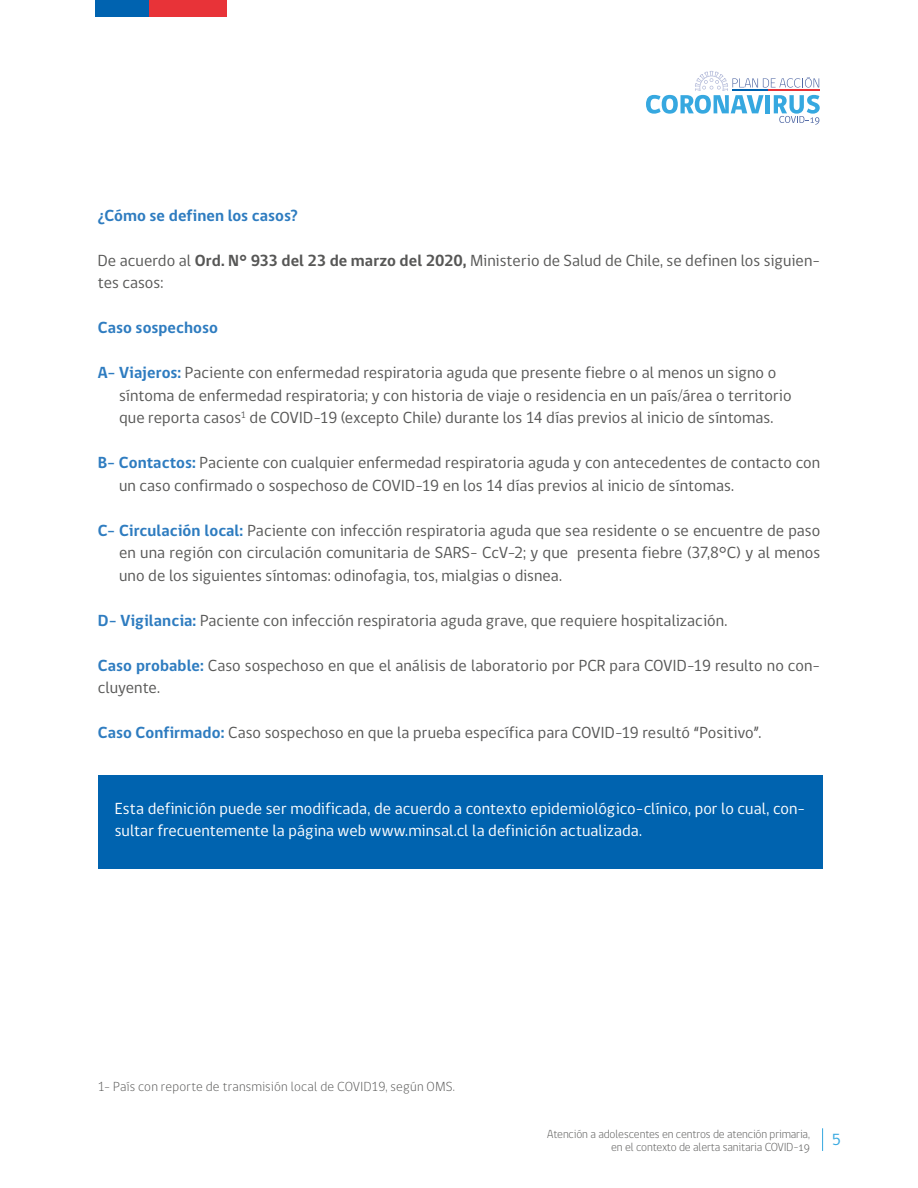
<style>
.page{position:relative;width:918px;height:1188px;background:#fff}
.page>*{position:absolute;margin:0;border:0;box-sizing:border-box;transform-origin:0 0}
.t1{font:16.5px/22.5px "gob CL";letter-spacing:.005em;color:#575756}
.t2{font:16.5px/22.5px "gob CL";letter-spacing:.005em;color:#fff}
.t3{font:700 16.5px "gob CL";color:#2e7cc0}
.t4{font:16.5px "gob CL";color:#36a8e0}
.t5{font:300 13.5px "gob CL";letter-spacing:.015em;color:#575756}
.t6{font:300 12px/13.5px "gob CL";letter-spacing:-.01em;color:#575756;text-align:right}
.s1{font-weight:700}
.s2{font-weight:700;color:#2e7cc0}
</style>
<div class="page">
<svg style="left:822px;top:1128px;width:1px;height:23px"></svg>
<div style="left:95px;top:0;width:54px;height:16px;background:#0063b0"></div>
<div style="left:149px;top:0;width:78px;height:16px;background:#e83338"></div>
<svg style="left:646px;top:71px;width:174px;height:54px"></svg>
<div style="left:98px;top:776px;width:724px;height:93px;background:#0063af"></div>
<p class="t3" style="left:98px;top:204px;width:201px">¿Cómo se definen los casos?</p>
<p class="t1" style="left:98px;top:249px;width:724px">De acuerdo al <span class="s1">Ord. N° 933 del 23 de marzo del 2020,</span> Ministerio de Salud de Chile, se definen los siguien&shy;tes casos:</p>
<p class="t3" style="left:98px;top:316px;width:122px">Caso sospechoso</p>
<p class="t1" style="left:119px;top:362px;width:674px;text-indent:-21px"><span class="s2">A- Viajeros:</span> Paciente con enfermedad respiratoria aguda que presente fiebre o al menos un signo o síntoma de enfermedad respiratoria; y con historia de viaje o residencia en un país/área o territorio que reporta casos<sup>1</sup> de COVID-19 (excepto Chile) durante los 14 días previos al inicio de síntomas.</p>
<p class="t1" style="left:119px;top:452px;width:703px;text-indent:-21px"><span class="s2">B- Contactos:</span> Paciente con cualquier enfermedad respiratoria aguda y con antecedentes de contacto con un caso confirmado o sospechoso de COVID-19 en los 14 días previos al inicio de síntomas.</p>
<p class="t1" style="left:119px;top:519px;width:703px;text-align:justify;text-indent:-21px"><span class="s2">C- Circulación local:</span> Paciente con infección respiratoria aguda que sea residente o se encuentre de paso en una región con circulación comunitaria de SARS- CcV-2; y que presenta fiebre (37,8°C) y al menos uno de los siguientes síntomas: odinofagia, tos, mialgias o disnea.</p>
<p class="t1" style="left:98px;top:609px;width:631px"><span class="s2">D- Vigilancia:</span> Paciente con infección respiratoria aguda grave, que requiere hospitalización.</p>
<p class="t1" style="left:98px;top:654px;width:724px"><span class="s2">Caso probable:</span> Caso sospechoso en que el análisis de laboratorio por PCR para COVID-19 resulto no con&shy;cluyente.</p>
<p class="t1" style="left:98px;top:722px;width:665px"><span class="s2">Caso Confirmado:</span> Caso sospechoso en que la prueba específica para COVID-19 resultó “Positivo”.</p>
<p class="t2" style="left:115px;top:798px;width:692px">Esta definición puede ser modificada, de acuerdo a contexto epidemiológico-clínico, por lo cual, con&shy;sultar frecuentemente la página web www.minsal.cl la definición actualizada.</p>
<p class="t5" style="left:98px;top:1077px;width:359px">1- País con reporte de transmisión local de COVID19, según OMS.</p>
<p class="t6" style="left:547px;top:1127px;width:264px">Atención a adolescentes en centros de atención primaria, en el contexto de alerta sanitaria COVID-19</p>
<p class="t4" style="left:832px;top:1129px;width:10px">5</p>
</div>
